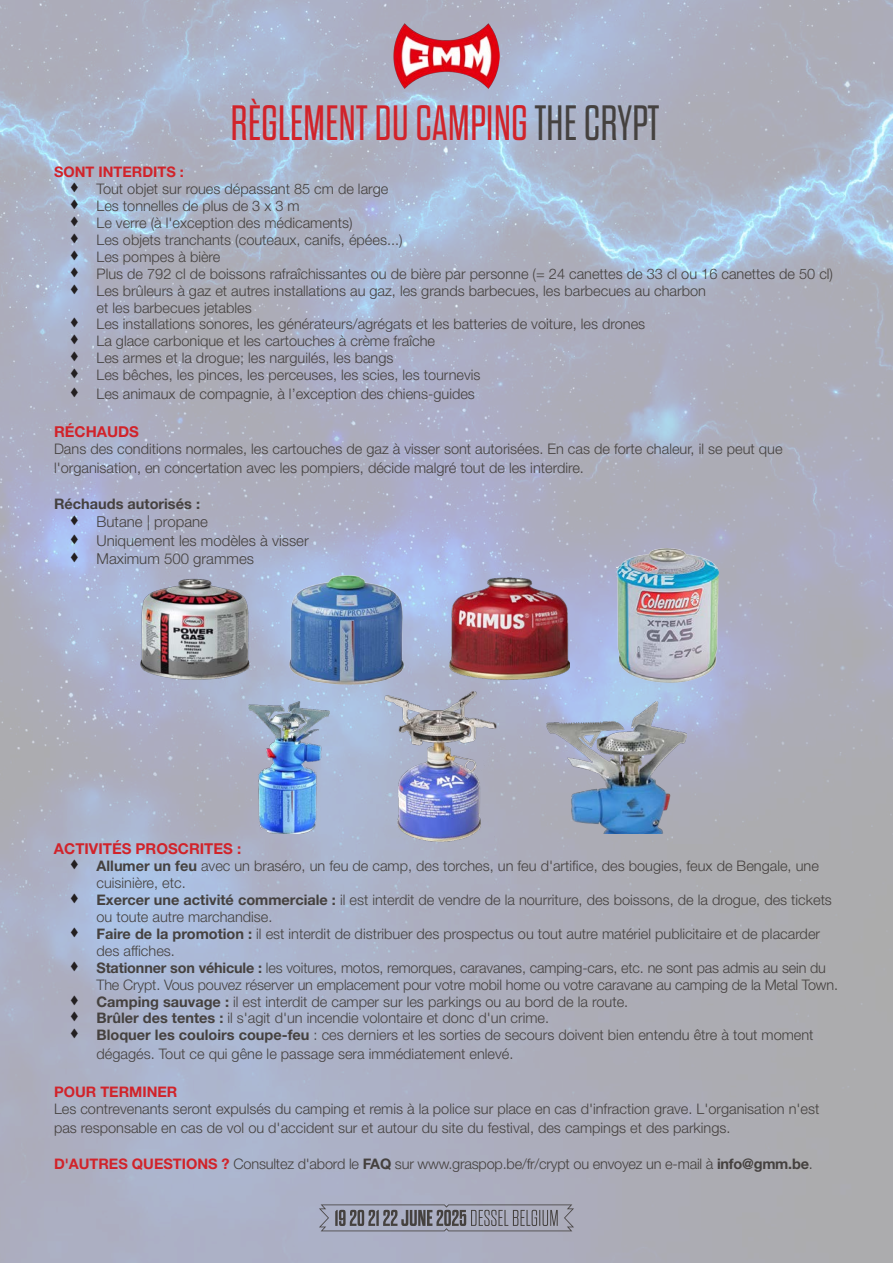
<style>
.page{position:relative;width:893px;height:1263px;background:#fff}
.page>*{position:absolute;margin:0;border:0;box-sizing:border-box;transform-origin:0 0}
.t1{font:300 49.5px "Dharma Gothic E";color:#d1232a}
.t2{font:300 15px "Helvetica Neue LT Std";color:#45413f}
.t3{font:700 15px "Helvetica Neue LT Std";color:#d1232a}
.t4{font:300 14.55px/17px "Helvetica Neue LT Std";color:#45413f}
.t5{font:700 14.55px "Helvetica Neue LT Std";color:#d1232a}
.t6{font:700 14.55px "Helvetica Neue LT Std";color:#45413f}
.s1{color:#45413f}
.s2{font-weight:700}
.s3{font-weight:700;color:#d1232a}
</style>
<div class="page">
<img style="left:0;top:0;width:893px;height:1263px">
<img style="left:394px;top:24px;width:105px;height:64px">
<svg style="left:319px;top:1204px;width:255px;height:27px;background:#8e909d"></svg>
<img style="left:614px;top:548px;width:105px;height:134px">
<img style="left:134px;top:569px;width:123px;height:116px">
<img style="left:290px;top:575px;width:113px;height:110px">
<img style="left:449px;top:569px;width:120px;height:120px">
<img style="left:385px;top:692px;width:112px;height:151px">
<img style="left:249px;top:702px;width:80px;height:131px">
<img style="left:547px;top:702px;width:140px;height:132px">
<svg style="left:71px;top:182px;width:7px;height:10px"></svg>
<svg style="left:71px;top:199px;width:7px;height:10px"></svg>
<svg style="left:71px;top:216px;width:7px;height:10px"></svg>
<svg style="left:71px;top:233px;width:7px;height:10px"></svg>
<svg style="left:71px;top:250px;width:7px;height:10px"></svg>
<svg style="left:71px;top:267px;width:7px;height:10px"></svg>
<svg style="left:71px;top:284px;width:7px;height:10px"></svg>
<svg style="left:71px;top:318px;width:7px;height:10px"></svg>
<svg style="left:71px;top:335px;width:7px;height:10px"></svg>
<svg style="left:71px;top:352px;width:7px;height:10px"></svg>
<svg style="left:71px;top:369px;width:7px;height:10px"></svg>
<svg style="left:71px;top:388px;width:7px;height:10px"></svg>
<svg style="left:71px;top:516px;width:7px;height:10px"></svg>
<svg style="left:71px;top:534px;width:7px;height:10px"></svg>
<svg style="left:71px;top:552px;width:7px;height:10px"></svg>
<svg style="left:71px;top:859px;width:7px;height:10px"></svg>
<svg style="left:71px;top:893px;width:7px;height:10px"></svg>
<svg style="left:71px;top:927px;width:7px;height:10px"></svg>
<svg style="left:71px;top:961px;width:7px;height:10px"></svg>
<svg style="left:71px;top:995px;width:7px;height:10px"></svg>
<svg style="left:71px;top:1012px;width:7px;height:10px"></svg>
<svg style="left:71px;top:1029px;width:7px;height:10px"></svg>
<p class="t1" style="left:231px;top:99px;width:430px">RÈGLEMENT DU CAMPING<span class="s1">THE CRYPT</span></p>
<p class="t5" style="left:54px;top:163px;width:131px">SONT INTERDITS :</p>
<p class="t4" style="left:97px;top:180px;width:293px">Tout objet sur roues dépassant 85 cm de large</p>
<p class="t4" style="left:97px;top:197px;width:205px">Les tonnelles de plus de 3 x 3 m</p>
<p class="t4" style="left:97px;top:214px;width:258px">Le verre (à l'exception des médicaments)</p>
<p class="t4" style="left:97px;top:231px;width:308px">Les objets tranchants (couteaux, canifs, épées...)</p>
<p class="t4" style="left:97px;top:248px;width:125px">Les pompes à bière</p>
<p class="t4" style="left:97px;top:265px;width:738px">Plus de 792 cl de boissons rafraîchissantes ou de bière par personne (= 24 canettes de 33 cl ou 16 canettes de 50 cl)</p>
<p class="t4" style="left:97px;top:282px;width:611px">Les brûleurs à gaz et autres installations au gaz, les grands barbecues, les barbecues au charbon et les barbecues jetables</p>
<p class="t4" style="left:97px;top:315px;width:550px">Les installations sonores, les générateurs/agrégats et les batteries de voiture, les drones</p>
<p class="t4" style="left:97px;top:332px;width:340px">La glace carbonique et les cartouches à crème fraîche</p>
<p class="t4" style="left:97px;top:349px;width:299px">Les armes et la drogue; les narguilés, les bangs</p>
<p class="t4" style="left:97px;top:366px;width:386px">Les bêches, les pinces, les perceuses, les scies, les tournevis</p>
<p class="t4" style="left:97px;top:385px;width:380px">Les animaux de compagnie, à l’exception des chiens-guides</p>
<p class="t3" style="left:54px;top:422px;width:87px">RÉCHAUDS</p>
<p class="t4" style="left:54px;top:439px;width:730px;line-height:18.9px">Dans des conditions normales, les cartouches de gaz à visser sont autorisées. En cas de forte chaleur, il se peut que l'organisation, en concertation avec les pompiers, décide malgré tout de les interdire.</p>
<p class="t6" style="left:54px;top:495px;width:148px">Réchauds autorisés :</p>
<p class="t2" style="left:97px;top:513px;width:113px">Butane | propane</p>
<p class="t2" style="left:97px;top:531px;width:214px">Uniquement les modèles à visser</p>
<p class="t2" style="left:97px;top:550px;width:159px">Maximum 500 grammes</p>
<p class="t3" style="left:54px;top:839px;width:189px">ACTIVITÉS PROSCRITES :</p>
<p class="t4" style="left:97px;top:857px;width:724px"><span class="s2">Allumer un feu</span> avec un braséro, un feu de camp, des torches, un feu d'artifice, des bougies, feux de Bengale, une cuisinière, etc.</p>
<p class="t4" style="left:97px;top:891px;width:737px"><span class="s2">Exercer une activité commerciale :</span> il est interdit de vendre de la nourriture, des boissons, de la drogue, des tickets ou toute autre marchandise.</p>
<p class="t4" style="left:97px;top:925px;width:725px"><span class="s2">Faire de la promotion :</span> il est interdit de distribuer des prospectus ou tout autre matériel publicitaire et de placarder des affiches.</p>
<p class="t4" style="left:97px;top:959px;width:743px"><span class="s2">Stationner son véhicule :</span> les voitures, motos, remorques, caravanes, camping-cars, etc. ne sont pas admis au sein du<br>The Crypt. Vous pouvez réserver un emplacement pour votre mobil home ou votre caravane au camping de la Metal Town.</p>
<p class="t4" style="left:97px;top:992px;width:533px"><span class="s2">Camping sauvage :</span> il est interdit de camper sur les parkings ou au bord de la route.</p>
<p class="t4" style="left:97px;top:1009px;width:454px"><span class="s2">Brûler des tentes :</span> il s'agit d'un incendie volontaire et donc d'un crime.</p>
<p class="t4" style="left:97px;top:1025px;width:719px;line-height:18.9px"><span class="s2">Bloquer les couloirs coupe-feu</span> : ces derniers et les sorties de secours doivent bien entendu être à tout moment dégagés. Tout ce qui gêne le passage sera immédiatement enlevé.</p>
<p class="t5" style="left:54px;top:1083px;width:125px">POUR TERMINER</p>
<p class="t4" style="left:54px;top:1099px;width:767px;line-height:18.9px">Les contrevenants seront expulsés du camping et remis à la police sur place en cas d'infraction grave. L'organisation n'est pas responsable en cas de vol ou d'accident sur et autour du site du festival, des campings et des parkings.</p>
<p class="t4" style="left:54px;top:1155px;width:760px"><span class="s3">D'AUTRES QUESTIONS ?</span> Consultez d'abord le <span class="s2">FAQ</span> sur www.graspop.be/fr/crypt ou envoyez un e-mail à <span class="s2">info@gmm.be</span>.</p>
</div>
